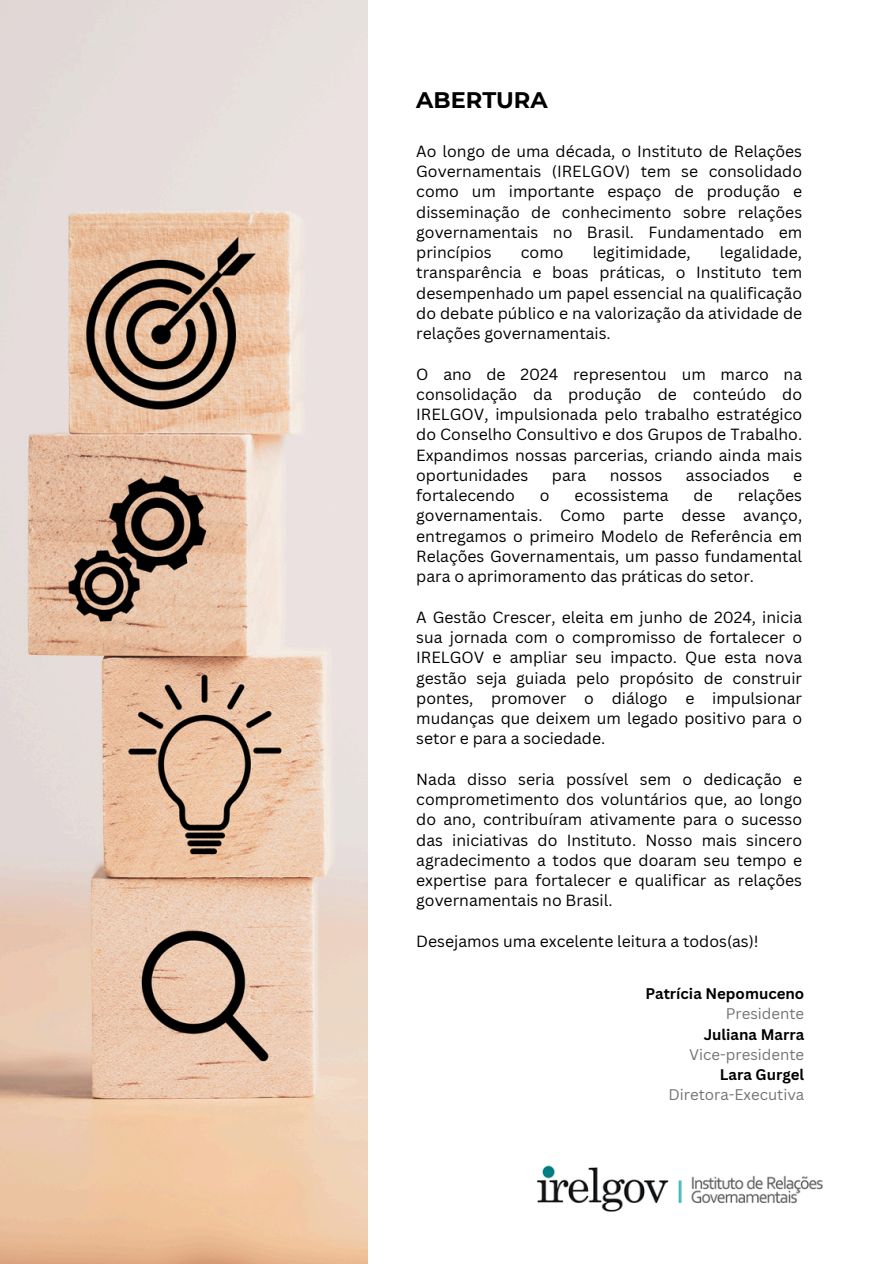
<style>
.page{position:relative;width:894px;height:1264px;background:#fff}
.page>*{position:absolute;margin:0;border:0;box-sizing:border-box;transform-origin:0 0}
.t1{font:700 22.5px "Montserrat";color:#000}
.t2{font:15.75px/20.2px "Canva Sans";color:#000;text-align:justify}
.t3{font:15px/20.2px "Canva Sans";color:#747474;text-align:right}
.s1{font-weight:700;color:#000}
</style>
<div class="page">
<img style="left:537px;top:1165px;width:286px;height:47px">
<img style="left:0;top:0;width:368px;height:1263px">
<p class="t1" style="left:416px;top:87px;width:133px">ABERTURA</p>
<h1 class="t2" style="left:416px;top:140px;width:387px">Ao longo de uma década, o Instituto de Relações Governamentais (IRELGOV) tem se consolidado como um importante espaço de produção e disseminação de conhecimento sobre relações governamentais no Brasil. Fundamentado em princípios</h1>
<h1 class="t2" style="left:416px;top:242px;width:387px;text-indent:303px">legalidade, transparência e boas práticas, o Instituto tem desempenhado um papel essencial na qualificação do debate público e na valorização da atividade de relações governamentais.</h1>
<h2 class="t2" style="left:416px;top:363px;width:387px">O ano de 2024 representou um marco na consolidação da produção de conteúdo do IRELGOV, impulsionada pelo trabalho estratégico do Conselho Consultivo e dos Grupos de Trabalho.<br>Expandimos nossas parcerias, criando ainda mais oportunidades</h2>
<h1 class="t2" style="left:520px;top:242px;width:44px">como</h1>
<h1 class="t2" style="left:592px;top:242px;width:100px">legitimidade,</h1>
<h2 class="t2" style="left:551px;top:464px;width:36px">para</h2>
<h2 class="t2" style="left:609px;top:464px;width:54px">nossos</h2>
<h2 class="t2" style="left:685px;top:464px;width:85px">associados</h2>
<h2 class="t2" style="left:793px;top:464px;width:11px">e</h2>
<h2 class="t2" style="left:416px;top:485px;width:100px">fortalecendo</h2>
<h2 class="t2" style="left:539px;top:485px;width:11px">o</h2>
<h2 class="t2" style="left:574px;top:485px;width:95px">ecossistema</h2>
<h2 class="t2" style="left:693px;top:485px;width:21px">de</h2>
<h2 class="t2" style="left:416px;top:485px;width:387px;text-indent:321px">relações governamentais. Como parte desse avanço, entregamos o primeiro Modelo de Referência em Relações Governamentais, um passo fundamental para o aprimoramento das práticas do setor.</h2>
<h2 class="t2" style="left:416px;top:606px;width:387px">A Gestão Crescer, eleita em junho de 2024, inicia sua jornada com o compromisso de fortalecer o IRELGOV e ampliar seu impacto. Que esta nova gestão seja guiada pelo propósito de construir pontes, promover o diálogo e impulsionar mudanças que deixem um legado positivo para o setor e para a sociedade.</h2>
<h2 class="t2" style="left:416px;top:768px;width:387px">Nada disso seria possível sem o dedicação e comprometimento dos voluntários que, ao longo do ano, contribuíram ativamente para o sucesso das iniciativas do Instituto. Nosso mais sincero agradecimento a todos que doaram seu tempo e expertise para fortalecer e qualificar as relações governamentais no Brasil.</h2>
<h2 class="t2" style="left:416px;top:930px;width:344px">Desejamos uma excelente leitura a todos(as)!</h2>
<p class="t3" style="left:645px;top:983px;width:160px"><span class="s1">Patrícia Nepomuceno<br></span>Presidente<br><span class="s1">Juliana Marra<br></span>Vice-presidente<br><span class="s1">Lara Gurgel<br></span>Diretora-Executiva</p>
</div>
